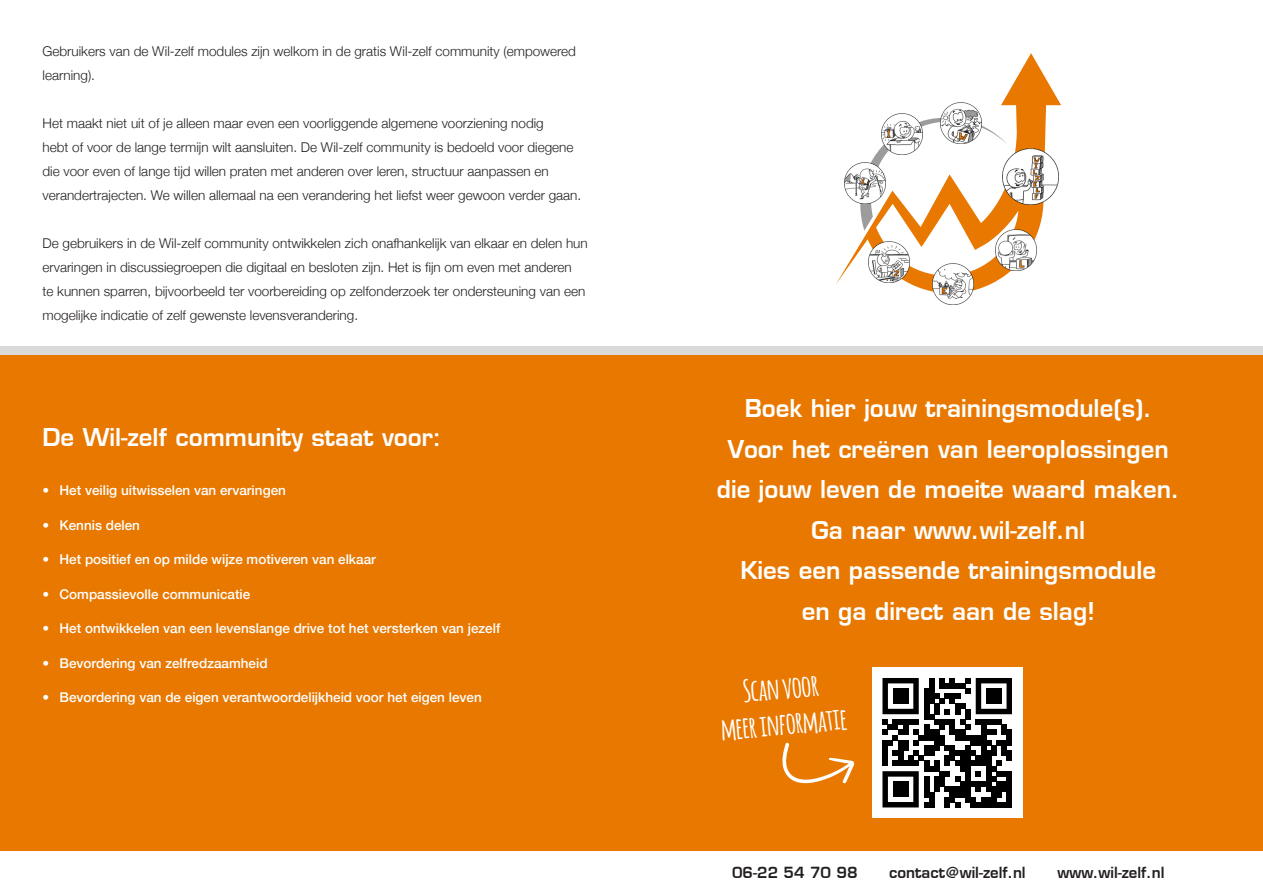
<style>
.page{position:relative;width:1263px;height:893px;background:#fff}
.page>*{position:absolute;margin:0;border:0;box-sizing:border-box;transform-origin:0 0}
.t1{font:700 29.85px "Amatic";color:#fff}
.t2{font:24px "Square 721 Dm Normal";color:#fff}
.t3{font:15px "Square 721 Dm Normal";color:#231f20}
.t4{font:300 13.5px/24px "Helvetica Neue";color:#231f20}
.t5{font:500 13.5px "Helvetica Neue";color:#fff}
</style>
<div class="page">
<div style="left:0;top:355px;width:1263px;height:495px;background:#e87800"></div>
<div style="left:0;top:347px;width:1263px;height:8px;background:#dadada"></div>
<svg style="left:836px;top:53px;width:225px;height:239px"></svg>
<div style="left:872px;top:668px;width:150px;height:150px;background:#fff"></div>
<svg style="left:882px;top:678px;width:130px;height:129px"></svg>
<div style="left:893px;top:688px;width:15px;height:16px;background:#000"></div>
<div style="left:986px;top:688px;width:16px;height:16px;background:#000"></div>
<div style="left:893px;top:782px;width:15px;height:15px;background:#000"></div>
<svg style="left:782px;top:742px;width:73px;height:42px"></svg>
<img style="left:1002px;top:148px;width:56px;height:56px">
<img style="left:882px;top:113px;width:41px;height:41px">
<img style="left:941px;top:103px;width:41px;height:41px">
<img style="left:932px;top:263px;width:41px;height:41px">
<img style="left:844px;top:163px;width:41px;height:41px">
<img style="left:996px;top:230px;width:41px;height:41px">
<img style="left:868px;top:241px;width:41px;height:41px">
<p class="t4" style="left:43px;top:38px;width:535px">Gebruikers van de Wil-zelf modules zijn welkom in de gratis Wil-zelf community (empowered learning).</p>
<p class="t4" style="left:43px;top:110px;width:540px">Het maakt niet uit of je alleen maar even een voorliggende algemene voorziening nodig<br>hebt of voor de lange termijn wilt aansluiten. De Wil-zelf community is bedoeld voor diegene die voor even of lange tijd willen praten met anderen over leren, structuur aanpassen en verandertrajecten. We willen allemaal na een verandering het liefst weer gewoon verder gaan.</p>
<p class="t4" style="left:43px;top:230px;width:547px">De gebruikers in de Wil-zelf community ontwikkelen zich onafhankelijk van elkaar en delen hun ervaringen in discussiegroepen die digitaal en besloten zijn. Het is fijn om even met anderen<br>te kunnen sparren, bijvoorbeeld ter voorbereiding op zelfonderzoek ter ondersteuning van een mogelijke indicatie of zelf gewenste levensverandering.</p>
<p class="t2" style="left:43px;top:422px;width:401px">De Wil-zelf community staat voor:</p>
<p class="t5" style="left:43px;top:479px;width:245px">• Het veilig uitwisselen van ervaringen</p>
<p class="t5" style="left:43px;top:514px;width:99px">• Kennis delen</p>
<p class="t5" style="left:43px;top:548px;width:335px">• Het positief en op milde wijze motiveren van elkaar</p>
<p class="t5" style="left:43px;top:583px;width:209px">• Compassievolle communicatie</p>
<p class="t5" style="left:43px;top:617px;width:459px">• Het ontwikkelen van een levenslange drive tot het versterken van jezelf</p>
<p class="t5" style="left:43px;top:652px;width:227px">• Bevordering van zelfredzaamheid</p>
<p class="t5" style="left:43px;top:686px;width:441px">• Bevordering van de eigen verantwoordelijkheid voor het eigen leven</p>
<p class="t2" style="left:745px;top:393px;width:409px">Boek hier jouw trainingsmodule(s).</p>
<p class="t2" style="left:728px;top:434px;width:443px">Voor het creëren van leeroplossingen</p>
<p class="t2" style="left:717px;top:474px;width:464px">die jouw leven de moeite waard maken.</p>
<p class="t2" style="left:811px;top:515px;width:275px">Ga naar www.wil-zelf.nl</p>
<p class="t2" style="left:740px;top:555px;width:417px">Kies een passende trainingsmodule</p>
<p class="t2" style="left:802px;top:596px;width:294px">en ga direct aan de slag!</p>
<p class="t1" style="left:741px;top:670px;width:77px;rotate:-5deg">Scan voor</p>
<p class="t1" style="left:719px;top:708px;width:128px;rotate:-5deg">meer informatie</p>
<p class="t3" style="left:732px;top:863px;width:127px">06-22 54 70 98</p>
<p class="t3" style="left:889px;top:863px;width:138px">contact@wil-zelf.nl</p>
<p class="t3" style="left:1057px;top:863px;width:109px">www.wil-zelf.nl</p>
</div>
